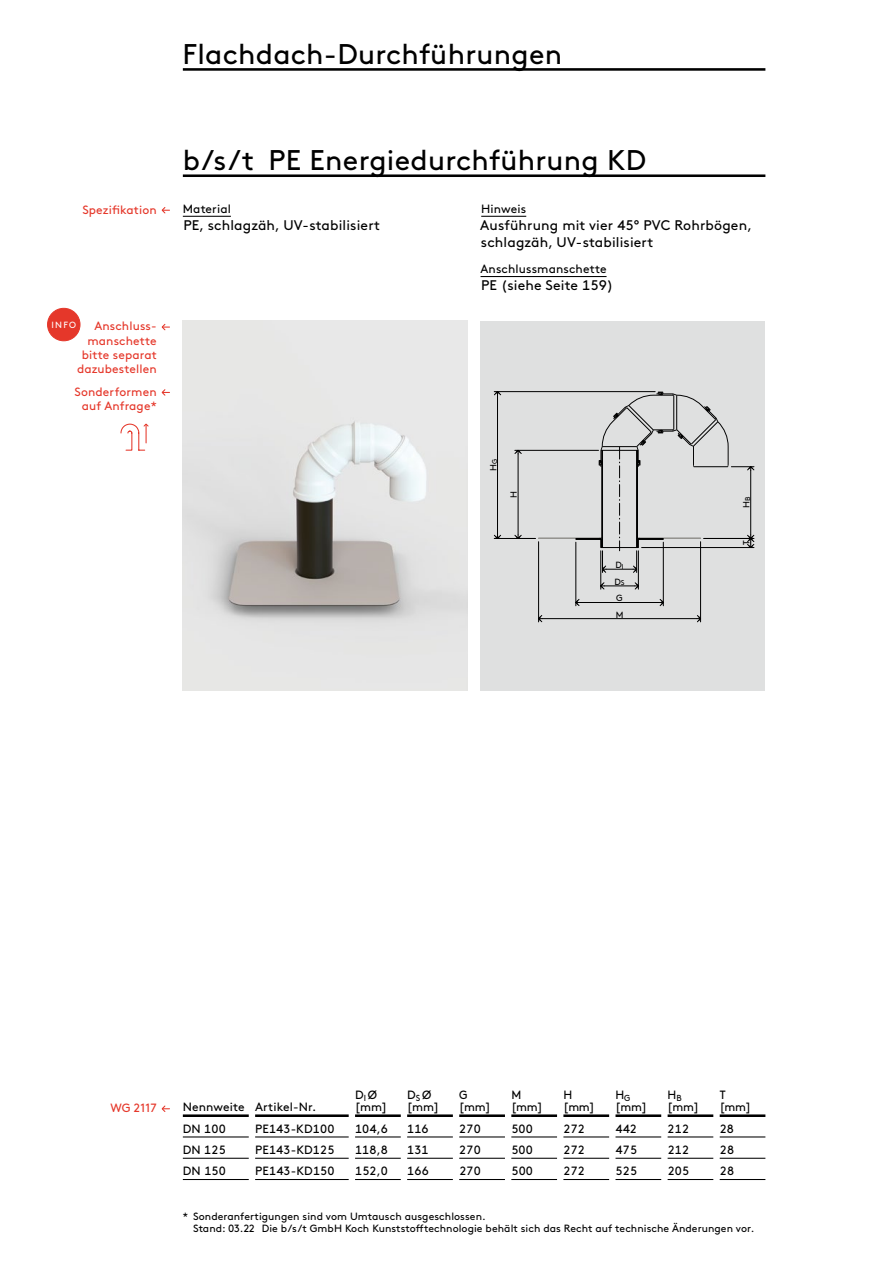
<style>
.page{position:relative;width:893px;height:1263px;background:#fff}
.page>*{position:absolute;margin:0;border:0;box-sizing:border-box;transform-origin:0 0}
.t1{font:28.5px "Brown Pro";letter-spacing:.01em;color:#000}
.t2{font:13.95px/17.2px "Brown Pro";letter-spacing:.01em;color:#000}
.t3{font:12px/12px "Brown Pro";letter-spacing:.01em;color:#000}
.t4{font:12px/14.2px "Brown Pro";letter-spacing:.01em;color:#e5372a;text-align:right}
.t5{font:12px/12px "Brown Pro";letter-spacing:.01em;color:#000;scale:.96 1}
.t6{font:10.5px/12.8px "Brown Pro";letter-spacing:.005em;color:#000}
.t7{font:9px/16px "Brown Pro";color:#000}
.t8{font:9px "Brown Pro";color:#fff}
.s1{font-size:7.05px}
</style>
<div class="page">
<img style="left:183px;top:321px;width:285px;height:370px">
<div style="left:480px;top:321px;width:285px;height:370px;background:#dfe0e0"></div>
<hr style="left:576px;top:542px;width:1px;height:64px;background:#000">
<hr style="left:663px;top:542px;width:1px;height:64px;background:#000">
<hr style="left:579px;top:602px;width:81px;height:1px;background:#000">
<svg style="left:575px;top:599px;width:4px;height:7px"></svg>
<svg style="left:660px;top:599px;width:4px;height:7px"></svg>
<hr style="left:538px;top:542px;width:1px;height:80px;background:#000">
<hr style="left:700px;top:542px;width:1px;height:80px;background:#000">
<hr style="left:542px;top:618px;width:155px;height:1px;background:#000">
<svg style="left:538px;top:615px;width:4px;height:7px"></svg>
<svg style="left:697px;top:615px;width:4px;height:7px"></svg>
<hr style="left:494px;top:538px;width:41px;height:1px;background:#000">
<hr style="left:494px;top:391px;width:161px;height:1px;background:#000">
<hr style="left:497px;top:395px;width:1px;height:140px;background:#000">
<svg style="left:494px;top:535px;width:7px;height:3px"></svg>
<svg style="left:494px;top:391px;width:7px;height:4px"></svg>
<hr style="left:600px;top:551px;width:1px;height:38px;background:#000">
<hr style="left:638px;top:551px;width:1px;height:38px;background:#000">
<hr style="left:604px;top:586px;width:31px;height:1px;background:#000">
<svg style="left:600px;top:582px;width:4px;height:7px"></svg>
<svg style="left:635px;top:582px;width:4px;height:7px"></svg>
<svg style="left:514px;top:392px;width:240px;height:181px"></svg>
<hr style="left:183px;top:68px;width:582px;height:3px;background:#000">
<hr style="left:183px;top:174px;width:582px;height:3px;background:#000">
<hr style="left:183px;top:216px;width:48px;height:1px;background:#000">
<hr style="left:481px;top:216px;width:45px;height:1px;background:#000">
<hr style="left:481px;top:276px;width:126px;height:1px;background:#000">
<svg style="left:161px;top:207px;width:9px;height:7px"></svg>
<svg style="left:161px;top:323px;width:9px;height:8px"></svg>
<svg style="left:161px;top:389px;width:9px;height:7px"></svg>
<svg style="left:120px;top:423px;width:29px;height:28px"></svg>
<div style="left:48px;top:308px;width:32px;height:33px;background:#e5372a;border-radius:50%"></div>
<div style="left:48px;top:308px;width:32px;height:33px;border:1px solid #e5372a;border-radius:50%"></div>
<hr style="left:183px;top:1114px;width:66px;height:3px;background:#000">
<hr style="left:255px;top:1114px;width:94px;height:3px;background:#000">
<hr style="left:355px;top:1114px;width:46px;height:3px;background:#000">
<hr style="left:407px;top:1114px;width:46px;height:3px;background:#000">
<hr style="left:459px;top:1114px;width:46px;height:3px;background:#000">
<hr style="left:511px;top:1114px;width:46px;height:3px;background:#000">
<hr style="left:563px;top:1114px;width:46px;height:3px;background:#000">
<hr style="left:615px;top:1114px;width:46px;height:3px;background:#000">
<hr style="left:668px;top:1114px;width:45px;height:3px;background:#000">
<hr style="left:720px;top:1114px;width:45px;height:3px;background:#000">
<hr style="left:183px;top:1136px;width:66px;height:1px;background:#000">
<hr style="left:255px;top:1136px;width:94px;height:1px;background:#000">
<hr style="left:355px;top:1136px;width:46px;height:1px;background:#000">
<hr style="left:407px;top:1136px;width:46px;height:1px;background:#000">
<hr style="left:459px;top:1136px;width:46px;height:1px;background:#000">
<hr style="left:511px;top:1136px;width:46px;height:1px;background:#000">
<hr style="left:563px;top:1136px;width:46px;height:1px;background:#000">
<hr style="left:615px;top:1136px;width:46px;height:1px;background:#000">
<hr style="left:668px;top:1136px;width:45px;height:1px;background:#000">
<hr style="left:720px;top:1136px;width:45px;height:1px;background:#000">
<hr style="left:183px;top:1158px;width:66px;height:1px;background:#000">
<hr style="left:255px;top:1158px;width:94px;height:1px;background:#000">
<hr style="left:355px;top:1158px;width:46px;height:1px;background:#000">
<hr style="left:407px;top:1158px;width:46px;height:1px;background:#000">
<hr style="left:459px;top:1158px;width:46px;height:1px;background:#000">
<hr style="left:511px;top:1158px;width:46px;height:1px;background:#000">
<hr style="left:563px;top:1158px;width:46px;height:1px;background:#000">
<hr style="left:615px;top:1158px;width:46px;height:1px;background:#000">
<hr style="left:668px;top:1158px;width:45px;height:1px;background:#000">
<hr style="left:720px;top:1158px;width:45px;height:1px;background:#000">
<hr style="left:183px;top:1179px;width:66px;height:1px;background:#000">
<hr style="left:255px;top:1179px;width:94px;height:1px;background:#000">
<hr style="left:355px;top:1179px;width:46px;height:1px;background:#000">
<hr style="left:407px;top:1179px;width:46px;height:1px;background:#000">
<hr style="left:459px;top:1179px;width:46px;height:1px;background:#000">
<hr style="left:511px;top:1179px;width:46px;height:1px;background:#000">
<hr style="left:563px;top:1179px;width:46px;height:1px;background:#000">
<hr style="left:615px;top:1179px;width:46px;height:1px;background:#000">
<hr style="left:668px;top:1179px;width:45px;height:1px;background:#000">
<hr style="left:720px;top:1179px;width:45px;height:1px;background:#000">
<svg style="left:161px;top:1105px;width:9px;height:7px"></svg>
<h1 class="t1" style="left:183px;top:32px;width:381px">Flachdach-Durchführungen</h1>
<p class="t4" style="left:82px;top:201px;width:76px">Spezifikation</p>
<p class="t8" style="left:52px;top:318px;width:26px">INFO</p>
<p class="t4" style="left:77px;top:318px;width:81px">Anschluss&shy;manschette bitte separat dazubestellen</p>
<p class="t4" style="left:75px;top:383px;width:84px;text-align:center">Sonderformen auf Anfrage*</p>
<h1 class="t1" style="left:183px;top:139px;width:465px">b/s/t PE Energiedurchführung KD</h1>
<p class="t3" style="left:183px;top:202px;width:50px">Material</p>
<p class="t2" style="left:183px;top:216px;width:198px">PE, schlagzäh, UV-stabilisiert</p>
<p class="t3" style="left:481px;top:202px;width:47px">Hinweis</p>
<p class="t2" style="left:480px;top:216px;width:273px">Ausführung mit vier 45° PVC Rohrbögen, schlagzäh, UV-stabilisiert</p>
<p class="t3" style="left:481px;top:262px;width:127px">Anschlussmanschette</p>
<p class="t2" style="left:481px;top:276px;width:134px">PE (siehe Seite 159)</p>
<p class="t7" style="left:484px;top:471px;width:14px;rotate:-90deg">H<span class="s1">G</span></p>
<p class="t7" style="left:505px;top:498px;width:8px;rotate:-90deg">H</p>
<p class="t7" style="left:615px;top:556px;width:10px">D<span class="s1">I</span></p>
<p class="t7" style="left:616px;top:589px;width:9px">G<br>M</p>
<p class="t7" style="left:614px;top:573px;width:12px">D<span class="s1">S</span></p>
<p class="t7" style="left:738px;top:508px;width:13px;rotate:-90deg">H<span class="s1">B</span></p>
<p class="t7" style="left:738px;top:545px;width:6px;rotate:-90deg">T</p>
<p class="t4" style="left:110px;top:1100px;width:48px">WG 2117</p>
<p class="t3" style="left:183px;top:1100px;width:135px">Nennweite Artikel-Nr.</p>
<p class="t3" style="left:355px;top:1088px;width:34px">D<sub>I</sub>Ø [mm]</p>
<p class="t3" style="left:407px;top:1088px;width:34px">D<sub>S</sub>Ø [mm]</p>
<p class="t5" style="left:459px;top:1088px;width:34px">G [mm]</p>
<p class="t5" style="left:511px;top:1088px;width:34px">M [mm]</p>
<p class="t5" style="left:563px;top:1088px;width:34px">H [mm]</p>
<p class="t5" style="left:615px;top:1088px;width:34px">H<sub>G </sub>[mm]</p>
<p class="t5" style="left:668px;top:1088px;width:34px">H<sub>B </sub>[mm]</p>
<p class="t5" style="left:720px;top:1088px;width:34px">T [mm]</p>
<p class="t3" style="left:183px;top:1121px;width:44px">DN 100</p>
<p class="t3" style="left:255px;top:1121px;width:81px">PE143-KD100</p>
<p class="t3" style="left:355px;top:1121px;width:34px">104,6</p>
<p class="t3" style="left:407px;top:1121px;width:23px">116</p>
<p class="t3" style="left:459px;top:1121px;width:23px">270</p>
<p class="t3" style="left:511px;top:1121px;width:23px">500</p>
<p class="t3" style="left:563px;top:1121px;width:23px">272</p>
<p class="t3" style="left:616px;top:1121px;width:23px">442</p>
<p class="t3" style="left:668px;top:1121px;width:23px">212</p>
<p class="t3" style="left:720px;top:1121px;width:16px">28</p>
<p class="t3" style="left:183px;top:1143px;width:44px">DN 125</p>
<p class="t3" style="left:255px;top:1143px;width:81px">PE143-KD125</p>
<p class="t3" style="left:355px;top:1143px;width:34px">118,8</p>
<p class="t3" style="left:407px;top:1143px;width:23px">131</p>
<p class="t3" style="left:459px;top:1143px;width:23px">270</p>
<p class="t3" style="left:511px;top:1143px;width:23px">500</p>
<p class="t3" style="left:563px;top:1143px;width:23px">272</p>
<p class="t3" style="left:616px;top:1143px;width:23px">475</p>
<p class="t3" style="left:668px;top:1143px;width:23px">212</p>
<p class="t3" style="left:720px;top:1143px;width:16px">28</p>
<p class="t3" style="left:183px;top:1164px;width:44px">DN 150</p>
<p class="t3" style="left:255px;top:1164px;width:81px">PE143-KD150</p>
<p class="t3" style="left:355px;top:1164px;width:34px">152,0</p>
<p class="t3" style="left:407px;top:1164px;width:23px">166</p>
<p class="t3" style="left:459px;top:1164px;width:23px">270</p>
<p class="t3" style="left:511px;top:1164px;width:23px">500</p>
<p class="t3" style="left:564px;top:1164px;width:23px">272</p>
<p class="t3" style="left:616px;top:1164px;width:23px">525</p>
<p class="t3" style="left:668px;top:1164px;width:23px">205</p>
<p class="t3" style="left:720px;top:1164px;width:16px">28</p>
<p class="t6" style="left:193px;top:1209px;width:563px;text-indent:-10px">* Sonderanfertigungen sind vom Umtausch ausgeschlossen.<br>Stand: 03.22 Die b/s/t GmbH Koch Kunststofftechnologie behält sich das Recht auf technische Änderungen vor.</p>
</div>
